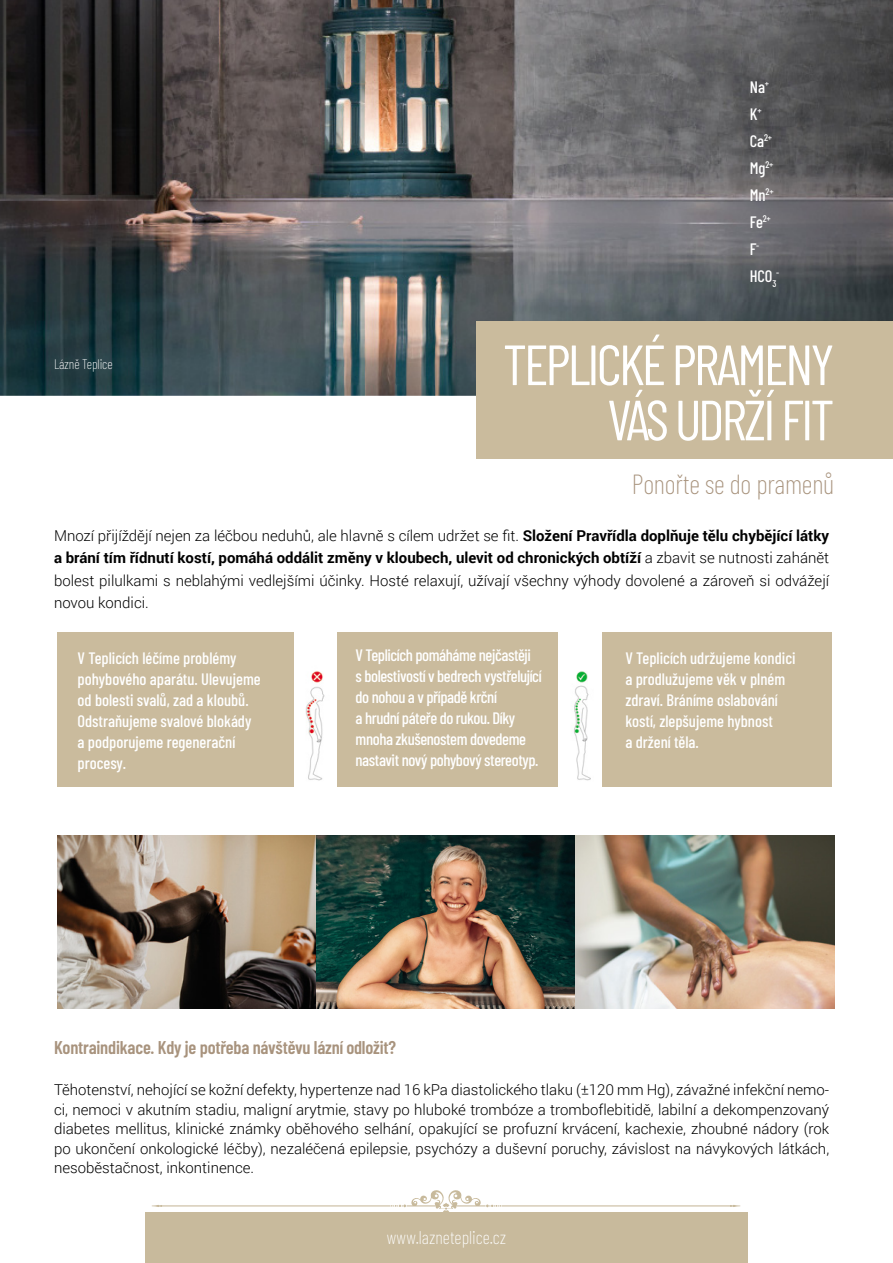
<style>
.page{position:relative;width:893px;height:1263px;background:#fff}
.page>*{position:absolute;margin:0;border:0;box-sizing:border-box;transform-origin:0 0}
.t1{font:56.55px/55.2px "Barlow Condensed";letter-spacing:-.05em;color:#fff;text-align:right}
.t2{font:200 27px "Barlow Condensed";letter-spacing:-.01em;color:#a8937d}
.t3{font:600 18.45px "Barlow Condensed";letter-spacing:-.01em;color:#a8937d}
.t4{font:200 18px "Barlow Condensed";color:#fff}
.t5{font:500 16.5px/21px "Barlow Condensed";letter-spacing:-.005em;color:#fff}
.t6{font:500 16.5px/21px "Barlow Condensed";letter-spacing:-.025em;color:#fff}
.t7{font:300 15px/19.5px "Roboto";color:#000;text-align:justify}
.t8{font:200 13.5px "Barlow Condensed";letter-spacing:-.01em;color:#fff}
.t9{font:500 9.6px "Barlow Condensed";color:#fff}
.s1{font-weight:700}
</style>
<div class="page">
<div style="left:145px;top:1213px;width:602px;height:37px;background:#c8ba9c"></div>
<svg style="left:152px;top:1190px;width:589px;height:23px"></svg>
<div style="left:145px;top:1242px;width:602px;height:21px;background:#c8ba9c"></div>
<img style="left:0;top:0;width:893px;height:396px">
<div style="left:476px;top:321px;width:417px;height:138px;background:#cabb9d"></div>
<div style="left:602px;top:632px;width:229px;height:155px;background:#cabb9d"></div>
<div style="left:337px;top:632px;width:220px;height:155px;background:#cabb9d"></div>
<div style="left:57px;top:632px;width:236px;height:155px;background:#cabb9d"></div>
<img style="left:57px;top:836px;width:778px;height:173px">
<img style="left:306px;top:671px;width:19px;height:110px">
<img style="left:574px;top:671px;width:17px;height:110px">
<p class="t8" style="left:54px;top:354px;width:60px">Lázně Teplice</p>
<p class="t5" style="left:750px;top:72px;width:28px;line-height:27px">Na<sup>+<br></sup>K<sup>+<br></sup>Ca<sup>2+<br></sup>Mg<sup>2+<br></sup>Mn<sup>2+<br></sup>Fe<sup>2+<br></sup>F<sup>-<br></sup>HCO<sub>3</sub></p>
<p class="t9" style="left:776px;top:266px;width:5px">-</p>
<h1 class="t1" style="left:503px;top:333px;width:333px">TEPLICKÉ PRAMENY<br>VÁS UDRŽÍ FIT</h1>
<h2 class="t2" style="left:632px;top:465px;width:204px">Ponořte se do pramenů</h2>
<p class="t7" style="left:54px;top:524px;width:777px;line-height:22.5px">Mnozí přijíždějí nejen za léčbou neduhů, ale hlavně s cílem udržet se fit. <span class="s1">Složení Pravřídla doplňuje tělu chybějící látky a brání tím řídnutí kostí, pomáhá oddálit změny v kloubech, ulevit od chronických obtíží</span> a zbavit se nutnosti zahánět bolest pilulkami s neblahými vedlejšími účinky. Hosté relaxují, užívají všechny výhody dovolené a zároveň si odvážejí novou kondici.</p>
<p class="t5" style="left:78px;top:646px;width:185px">V Teplicích léčíme problémy pohybového aparátu. Ulevujeme od bolesti svalů, zad a kloubů.<br>Odstraňujeme svalové blokády a podporujeme regenerační procesy.</p>
<p class="t6" style="left:356px;top:643px;width:187px">V Teplicích pomáháme nejčastěji s bolestivostí v bedrech vystřelující do nohou a v případě krční<br>a hrudní páteře do rukou. Díky mnoha zkušenostem dovedeme nastavit nový pohybový stereotyp.</p>
<p class="t5" style="left:625px;top:646px;width:172px">V Teplicích udržujeme kondici a prodlužujeme věk v plném zdraví. Bráníme oslabování kostí, zlepšujeme hybnost<br>a držení těla.</p>
<p class="t3" style="left:54px;top:1034px;width:344px">Kontraindikace. Kdy je potřeba návštěvu lázní odložit?</p>
<p class="t7" style="left:54px;top:1080px;width:777px">Těhotenství, nehojící se kožní defekty, hypertenze nad 16 kPa diastolického tlaku (±120 mm Hg), závažné infekční nemo&shy;ci, nemoci v akutním stadiu, maligní arytmie, stavy po hluboké trombóze a tromboflebitidě, labilní a dekompenzovaný diabetes mellitus, klinické známky oběhového selhání, opakující se profuzní krvácení, kachexie, zhoubné nádory (rok po ukončení onkologické léčby), nezaléčená epilepsie, psychózy a duševní poruchy, závislost na návykových látkách, nesoběstačnost, inkontinence.</p>
<p class="t4" style="left:387px;top:1224px;width:121px">www.lazneteplice.cz</p>
</div>
